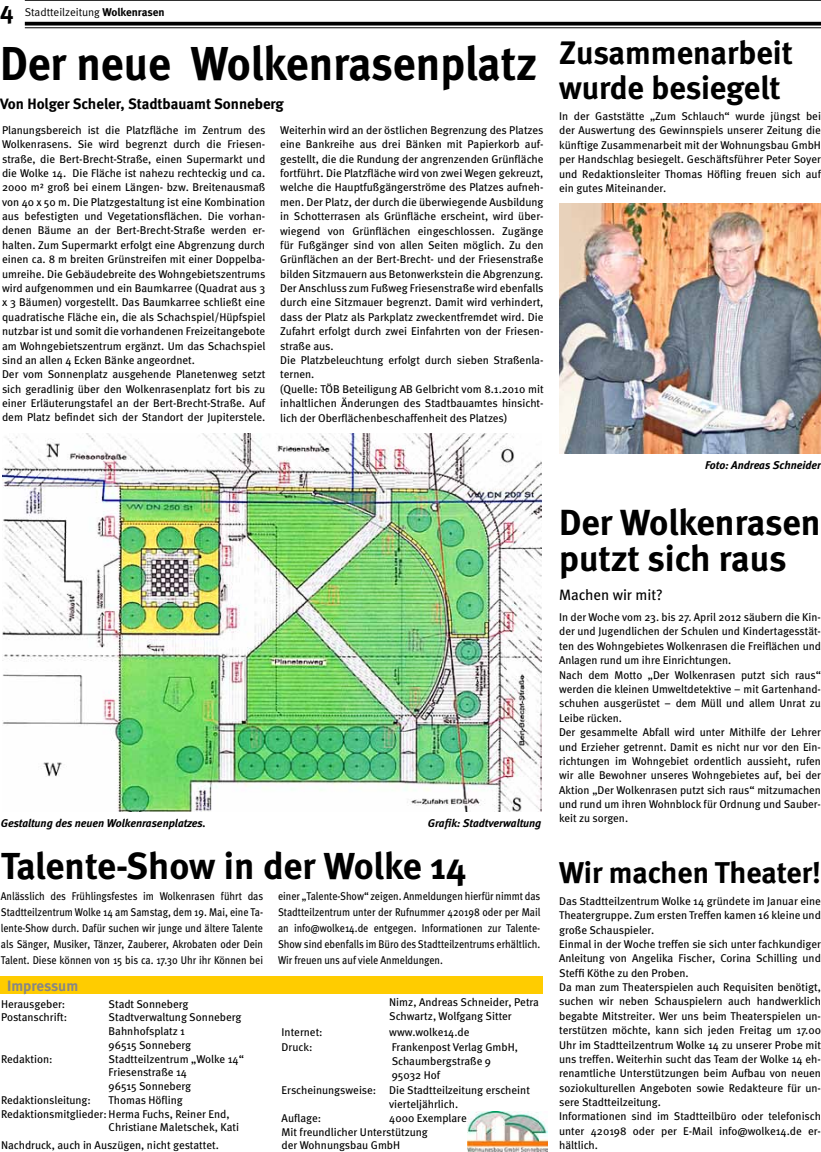
<style>
.page{position:relative;width:821px;height:1152px;background:#fff}
.page>*{position:absolute;margin:0;border:0;box-sizing:border-box;transform-origin:0 0}
.t1{font:700 47.5px "Meta";color:#000;scale:.95 1}
.t2{font:700 37.5px "Meta";color:#000}
.t3{font:700 36.25px/36.2px "Meta";letter-spacing:-.005em;color:#000}
.t4{font:700 32.5px/35px "Meta";color:#000}
.t5{font:700 30px "Meta";color:#000}
.t6{font:700 25px "Meta";color:#000}
.t7{font:700 15px "Meta";color:#000}
.t8{font:15px "Meta";color:#000}
.t9{font:700 15px "Meta";letter-spacing:-.005em;color:#878786}
.t10{font:11.25px/14.4px "Meta";color:#000}
.t11{font:11.25px/16px "Meta";color:#000;text-align:justify;scale:.9 1}
.t12{font:italic 700 11.25px "Meta";color:#000}
.t13{font:11.25px "Meta Normal";letter-spacing:-.005em;color:#000}
.s1{font-family:"Meta";font-weight:700}
</style>
<div class="page">
<svg style="left:25px;top:22px;width:795px;height:4px;background:#1d1d1d"></svg>
<hr style="left:25px;top:27px;width:795px;height:1px;background:#000">
<hr style="left:25px;top:0;width:795px;height:1px;background:#000">
<div style="left:0;top:976px;width:542px;height:18px;background:#fc0"></div>
<img style="left:2px;top:433px;width:539px;height:378px">
<img style="left:467px;top:1112px;width:81px;height:40px">
<img style="left:559px;top:203px;width:261px;height:250px">
<h3 class="t6" style="left:0;top:-4px;width:15px">4</h3>
<p class="t13" style="left:25px;top:6px;width:141px">Stadtteilzeitung <span class="s1">Wolkenrasen</span></p>
<h1 class="t1" style="left:0;top:35px;width:567px">Der neue Wolkenrasenplatz</h1>
<h3 class="t7" style="left:0;top:94px;width:285px">Von Holger Scheler, Stadtbauamt Sonneberg</h3>
<p class="t10" style="left:2px;top:123px;width:265px">Planungsbereich ist die Platzfläche im Zentrum des Wolkenrasens. Sie wird begrenzt durch die Friesen&shy;straße, die Bert-Brecht-Straße, einen Supermarkt und die Wolke 14. Die Fläche ist nahezu rechteckig und ca.<br>2000 m² groß bei einem Längen- bzw. Breitenausmaß von 40 x 50 m. Die Platzgestaltung ist eine Kombination aus befestigten und Vegetationsflächen. Die vorhan&shy;denen Bäume an der Bert-Brecht-Straße werden er&shy;halten. Zum Supermarkt erfolgt eine Abgrenzung durch einen ca. 8 m breiten Grünstreifen mit einer Doppelba&shy;umreihe. Die Gebäudebreite des Wohngebietszentrums wird aufgenommen und ein Baumkarree (Quadrat aus 3 x 3 Bäumen) vorgestellt. Das Baumkarree schließt eine quadratische Fläche ein, die als Schachspiel/Hüpfspiel nutzbar ist und somit die vorhandenen Freizeitangebote am Wohngebietszentrum ergänzt. Um das Schachspiel sind an allen 4 Ecken Bänke angeordnet.<br>Der vom Sonnenplatz ausgehende Planetenweg setzt sich geradlinig über den Wolkenrasenplatz fort bis zu einer Erläuterungstafel an der Bert-Brecht-Straße. Auf dem Platz befindet sich der Standort der Jupiterstele.</p>
<p class="t10" style="left:280px;top:123px;width:265px">Weiterhin wird an der östlichen Begrenzung des Platzes eine Bankreihe aus drei Bänken mit Papierkorb auf&shy;gestellt, die die Rundung der angrenzenden Grünfläche fortführt. Die Platzfläche wird von zwei Wegen gekreuzt, welche die Hauptfußgängerströme des Platzes aufneh&shy;men. Der Platz, der durch die überwiegende Ausbildung in Schotterrasen als Grünfläche erscheint, wird über&shy;wiegend von Grünflächen eingeschlossen. Zugänge für Fußgänger sind von allen Seiten möglich. Zu den Grünflächen an der Bert-Brecht- und der Friesenstraße bilden Sitzmauern aus Betonwerkstein die Abgrenzung.<br>Der Anschluss zum Fußweg Friesenstraße wird ebenfalls durch eine Sitzmauer begrenzt. Damit wird verhindert, dass der Platz als Parkplatz zweckentfremdet wird. Die Zufahrt erfolgt durch zwei Einfahrten von der Friesen&shy;straße aus.<br>Die Platzbeleuchtung erfolgt durch sieben Straßenla&shy;ternen.<br>(Quelle: TÖB Beteiligung AB Gelbricht vom 8.1.2010 mit inhaltlichen Änderungen des Stadtbauamtes hinsicht&shy;lich der Oberflächenbeschaffenheit des Platzes)</p>
<h3 class="t4" style="left:559px;top:34px;width:235px">Zusammenarbeit wurde besiegelt</h3>
<p class="t10" style="left:559px;top:109px;width:263px;text-align:justify">In der Gaststätte „Zum Schlauch“ wurde jüngst bei der Auswertung des Gewinnspiels unserer Zeitung die künftige Zusammenarbeit mit der Wohnungsbau GmbH per Handschlag besiegelt. Geschäftsführer Peter Soyer und Redaktionsleiter Thomas Höfling freuen sich auf ein gutes Miteinander.</p>
<p class="t12" style="left:705px;top:458px;width:117px">Foto: Andreas Schneider</p>
<p class="t12" style="left:1px;top:816px;width:207px">Gestaltung des neuen Wolkenrasenplatzes.</p>
<p class="t12" style="left:428px;top:816px;width:115px">Grafik: Stadtverwaltung</p>
<h2 class="t2" style="left:1px;top:843px;width:466px">Talente-Show in der Wolke 14</h2>
<p class="t11" style="left:1px;top:888px;width:293px">Anlässlich des Frühlingsfestes im Wolkenrasen führt das Stadtteilzentrum Wolke 14 am Samstag, dem 19. Mai, eine Ta&shy;lente-Show durch. Dafür suchen wir junge und ältere Talente als Sänger, Musiker, Tänzer, Zauberer, Akrobaten oder Dein Talent. Diese können von 15 bis ca. 17.30 Uhr ihr Können bei</p>
<p class="t11" style="left:278px;top:888px;width:293px">einer „Talente-Show“ zeigen. Anmeldungen hierfür nimmt das Stadtteilzentrum unter der Rufnummer 420198 oder per Mail an info@wolke14.de entgegen. Informationen zur Talente-Show sind ebenfalls im Büro des Stadtteilzentrums erhältlich.<br>Wir freuen uns auf viele Anmeldungen.</p>
<h3 class="t9" style="left:7px;top:976px;width:73px">Impressum</h3>
<p class="t10" style="left:1px;top:996px;width:66px">Herausgeber:</p>
<p class="t10" style="left:109px;top:996px;width:81px">Stadt Sonneberg</p>
<p class="t10" style="left:1px;top:1010px;width:68px">Postanschrift:</p>
<p class="t10" style="left:109px;top:1010px;width:134px;line-height:13.8px">Stadtverwaltung Sonneberg<br>Bahnhofsplatz 1<br>96515 Sonneberg</p>
<p class="t10" style="left:1px;top:1051px;width:53px">Redaktion:</p>
<p class="t10" style="left:109px;top:1051px;width:137px;line-height:13.8px">Stadtteilzentrum „Wolke 14“<br>Friesenstraße 14<br>96515 Sonneberg</p>
<p class="t10" style="left:1px;top:1092px;width:91px">Redaktionsleitung:</p>
<p class="t10" style="left:109px;top:1092px;width:76px">Thomas Höfling</p>
<p class="t10" style="left:1px;top:1106px;width:230px">Redaktionsmitglieder: Herma Fuchs, Reiner End,</p>
<p class="t10" style="left:109px;top:1120px;width:132px">Christiane Maletschek, Kati</p>
<p class="t10" style="left:389px;top:994px;width:151px;line-height:13.8px">Nimz, Andreas Schneider, Petra<br>Schwartz, Wolfgang Sitter</p>
<p class="t10" style="left:281px;top:1024px;width:42px">Internet:</p>
<p class="t10" style="left:389px;top:1024px;width:82px">www.wolke14.de</p>
<p class="t10" style="left:281px;top:1040px;width:32px">Druck:</p>
<p class="t10" style="left:391px;top:1040px;width:128px;line-height:13.8px">Frankenpost Verlag GmbH,<br>Schaumbergstraße 9<br>95032 Hof</p>
<p class="t10" style="left:281px;top:1083px;width:250px">Erscheinungsweise: Die Stadtteilzeitung erscheint</p>
<p class="t10" style="left:389px;top:1096px;width:70px">vierteljährlich.</p>
<p class="t10" style="left:281px;top:1110px;width:41px">Auflage:</p>
<p class="t10" style="left:281px;top:1110px;width:186px;line-height:13.8px;text-indent:108px">4000 Exemplare<br>Mit freundlicher Unterstützung</p>
<p class="t10" style="left:1px;top:1137px;width:219px">Nachdruck, auch in Auszügen, nicht gestattet.</p>
<p class="t10" style="left:281px;top:1138px;width:120px">der Wohnungsbau GmbH</p>
<h3 class="t3" style="left:559px;top:504px;width:263px">Der Wolkenrasen putzt sich raus</h3>
<h3 class="t8" style="left:559px;top:585px;width:105px">Machen wir mit?</h3>
<p class="t10" style="left:559px;top:610px;width:263px">In der Woche vom 23. bis 27. April 2012 säubern die Kin&shy;der und Jugendlichen der Schulen und Kindertagesstät&shy;ten des Wohngebietes Wolkenrasen die Freiflächen und Anlagen rund um ihre Einrichtungen.<br>Nach dem Motto „Der Wolkenrasen putzt sich raus“ werden die kleinen Umweltdetektive – mit Gartenhand&shy;schuhen ausgerüstet – dem Müll und allem Unrat zu Leibe rücken.<br>Der gesammelte Abfall wird unter Mithilfe der Lehrer und Erzieher getrennt. Damit es nicht nur vor den Ein&shy;richtungen im Wohngebiet ordentlich aussieht, rufen wir alle Bewohner unseres Wohngebietes auf, bei der Aktion „Der Wolkenrasen putzt sich raus“ mitzumachen und rund um ihren Wohnblock für Ordnung und Sauber&shy;keit zu sorgen.</p>
<h3 class="t5" style="left:559px;top:855px;width:263px">Wir machen Theater!</h3>
<p class="t10" style="left:559px;top:893px;width:263px">Das Stadtteilzentrum Wolke 14 gründete im Januar eine Theatergruppe. Zum ersten Treffen kamen 16 kleine und große Schauspieler.<br>Einmal in der Woche treffen sie sich unter fachkundiger Anleitung von Angelika Fischer, Corina Schilling und Steffi Köthe zu den Proben.<br>Da man zum Theaterspielen auch Requisiten benötigt, suchen wir neben Schauspielern auch handwerklich begabte Mitstreiter. Wer uns beim Theaterspielen un&shy;terstützen möchte, kann sich jeden Freitag um 17.00<br>Uhr im Stadtteilzentrum Wolke 14 zu unserer Probe mit uns treffen. Weiterhin sucht das Team der Wolke 14 eh&shy;renamtliche Unterstützungen beim Aufbau von neuen soziokulturellen Angeboten sowie Redakteure für un&shy;sere Stadtteilzeitung.<br>Informationen sind im Stadtteilbüro oder telefonisch unter 420198 oder per E-Mail info@wolke14.de er&shy;hältlich.</p>
</div>
